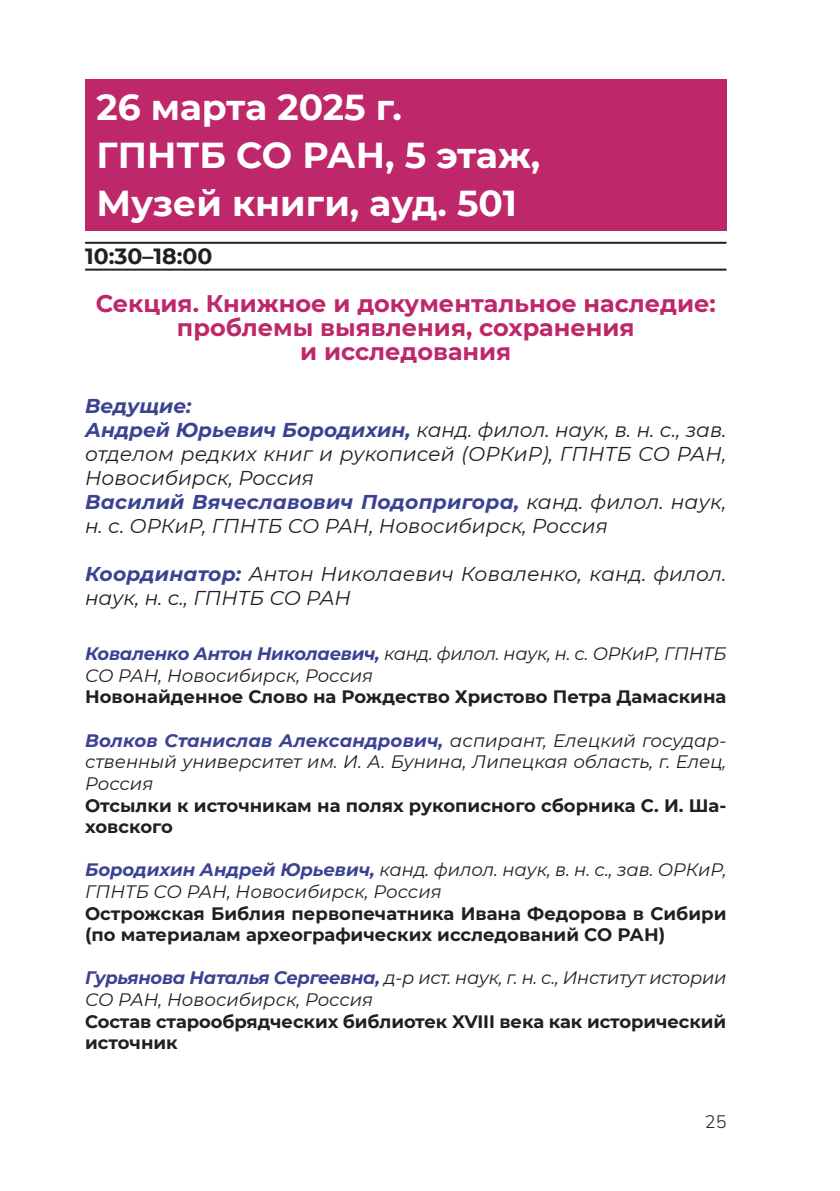
<style>
.page{position:relative;width:840px;height:1191px;background:#fff}
.page>*{position:absolute;margin:0;border:0;box-sizing:border-box;transform-origin:0 0}
.дата{font:700 36px/48px "Montserrat";color:#fff}
.Секция{font:700 24px/24px "Montserrat";color:#be2769;text-align:center}
.Время{font:700 22px "Montserrat";color:#231f20}
.fpf{font:italic 20px/24px "Montserrat";color:#231f20}
.fpf-2{font:italic 700 20px "Montserrat";color:#3b4293}
.Стиль_абзаца_3{font:italic 18px/21.6px "Montserrat";color:#231f20}
.Стиль_абзаца_3-2{font:700 18px/21.6px "Montserrat";color:#231f20}
.t1{font:200 18px "Nunito";color:#231f20}
.s1{font-weight:700;color:#3b4293}
</style>
<div class="page">
<div style="left:85px;top:79px;width:641px;height:56px;background:#be2769"></div>
<div style="left:85px;top:127px;width:641px;height:104px;background:#be2769"></div>
<hr style="left:85px;top:269px;width:641px;height:2px;background:#231f20">
<hr style="left:85px;top:242px;width:641px;height:2px;background:#231f20">
<p class="дата" style="left:96px;top:81px;width:307px">26 марта 2025 г.</p>
<p class="дата" style="left:96px;top:129px;width:445px">ГПНТБ СО РАН, 5 этаж,<br>Музей книги, ауд. 501</p>
<p class="Время" style="left:85px;top:240px;width:129px">10:30–18:00</p>
<p class="Секция" style="left:96px;top:290px;width:621px">Секция. Книжное и документальное наследие: проблемы выявления, сохранения<br>и исследования</p>
<p class="fpf-2" style="left:85px;top:391px;width:108px">Ведущие:</p>
<p class="fpf" style="left:85px;top:417px;width:642px;text-align:justify"><span class="s1">Андрей Юрьевич Бородихин,</span> канд. филол. наук, в. н. с., зав. отделом редких книг и рукописей (ОРКиР), ГПНТБ СО РАН, Новосибирск, Россия</p>
<p class="fpf" style="left:85px;top:489px;width:642px"><span class="s1">Василий Вячеславович Подопригора,</span> канд. филол. наук, н. с. ОРКиР, ГПНТБ СО РАН, Новосибирск, Россия</p>
<p class="fpf" style="left:85px;top:561px;width:642px"><span class="s1">Координатор:</span> Антон Николаевич Коваленко, канд. филол. наук, н. с., ГПНТБ СО РАН</p>
<p class="Стиль_абзаца_3" style="left:85px;top:642px;width:642px"><span class="s1">Коваленко Антон Николаевич,</span> канд. филол. наук, н. с. ОРКиР, ГПНТБ<br>СО РАН, Новосибирск, Россия</p>
<p class="Стиль_абзаца_3-2" style="left:85px;top:685px;width:642px">Новонайденное Слово на Рождество Христово Петра Дамаскина</p>
<p class="Стиль_абзаца_3" style="left:85px;top:729px;width:642px;text-align:justify"><span class="s1">Волков Станислав Александрович,</span> аспирант, Елецкий государ&shy;ственный университет им. И. А. Бунина, Липецкая область, г. Елец, Россия</p>
<p class="Стиль_абзаца_3-2" style="left:85px;top:793px;width:642px">Отсылки к источникам на полях рукописного сборника С. И. Ша&shy;ховского</p>
<p class="Стиль_абзаца_3" style="left:85px;top:858px;width:642px"><span class="s1">Бородихин Андрей Юрьевич,</span> канд. филол. наук, в. н. с., зав. ОРКиР,<br>ГПНТБ СО РАН, Новосибирск, Россия</p>
<p class="Стиль_абзаца_3-2" style="left:85px;top:901px;width:642px">Острожская Библия первопечатника Ивана Федорова в Сибири (по материалам археографических исследований СО РАН)</p>
<p class="Стиль_абзаца_3" style="left:85px;top:966px;width:642px"><span class="s1">Гурьянова Наталья Сергеевна,</span> д-р ист. наук, г. н. с., Институт истории<br>СО РАН, Новосибирск, Россия</p>
<p class="Стиль_абзаца_3-2" style="left:85px;top:1009px;width:642px">Состав старообрядческих библиотек XVIII века как исторический источник</p>
<p class="t1" style="left:704px;top:1109px;width:23px">25</p>
</div>
